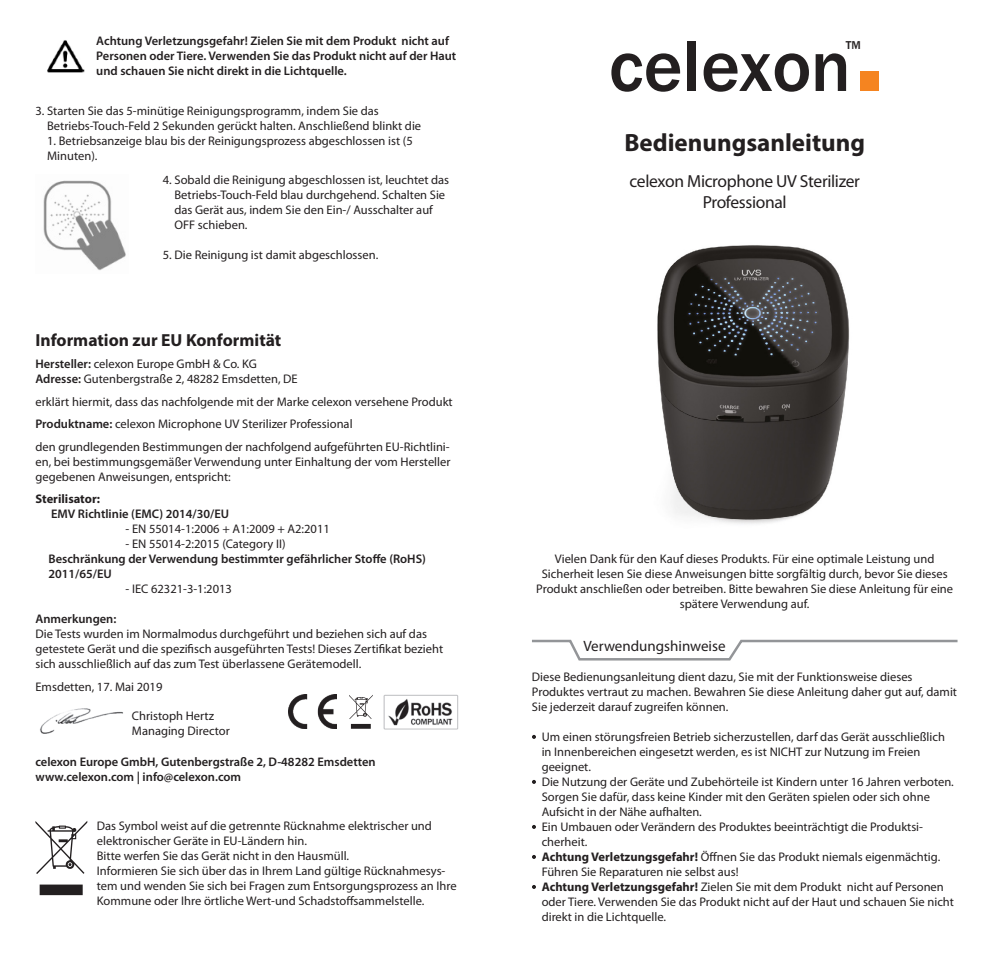
<style>
.page{position:relative;width:993px;height:957px;background:#fff}
.page>*{position:absolute;margin:0;border:0;box-sizing:border-box;transform-origin:0 0}
.t1{font:500 74.5px "Franklin Gothic";color:#231f20}
.t2{font:700 25px "Myriad Pro";color:#231f20}
.t3{font:17.5px "Myriad Pro";letter-spacing:-.02em;color:#231f20}
.t4{font:700 17.5px "Myriad Pro";color:#231f20}
.t5{font:15px "Myriad Pro";color:#231f20}
.t6{font:12.5px/15px "Myriad Pro";color:#231f20}
.t7{font:600 12.5px/15px "Myriad Pro";color:#231f20}
.t8{font:700 12.5px "Myriad Pro";color:#231f20}
.t9{font:500 11.75px "Franklin Gothic";color:#231f20}
.s1{font-weight:600}
.s2{font-size:149.25px;color:#f58420}
.s3{font-weight:700}
</style>
<div class="page">
<svg style="left:532px;top:735px;width:4px;height:4px"></svg>
<svg style="left:532px;top:780px;width:4px;height:4px"></svg>
<svg style="left:532px;top:825px;width:4px;height:4px"></svg>
<svg style="left:532px;top:855px;width:4px;height:4px"></svg>
<svg style="left:532px;top:885px;width:4px;height:4px"></svg>
<svg style="left:532px;top:639px;width:426px;height:22px"></svg>
<img style="left:289px;top:695px;width:47px;height:34px">
<svg style="left:349px;top:695px;width:24px;height:34px"></svg>
<img style="left:383px;top:694px;width:76px;height:36px">
<img style="left:40px;top:708px;width:83px;height:26px">
<svg style="left:40px;top:884px;width:43px;height:11px"></svg>
<svg style="left:35px;top:821px;width:52px;height:53px"></svg>
<img style="left:657px;top:245px;width:193px;height:279px">
<img style="left:47px;top:40px;width:38px;height:33px">
<img style="left:43px;top:180px;width:83px;height:91px">
<p class="t7" style="left:96px;top:33px;width:361px">Achtung Verletzungsgefahr! Zielen Sie mit dem Produkt nicht auf<br>Personen oder Tiere. Verwenden Sie das Produkt nicht auf der Haut und schauen Sie nicht direkt in die Lichtquelle.</p>
<p class="t6" style="left:47px;top:104px;width:375px;text-indent:-12px">3. Starten Sie das 5-minütige Reinigungsprogramm, indem Sie das<br>Betriebs-Touch-Feld 2 Sekunden gerückt halten. Anschließend blinkt die</p>
<p class="t6" style="left:47px;top:134px;width:367px">1. Betriebsanzeige blau bis der Reinigungsprozess abgeschlossen ist (5<br>Minuten).</p>
<p class="t6" style="left:174px;top:172px;width:276px;text-indent:-12px">4. Sobald die Reinigung abgeschlossen ist, leuchtet das Betriebs-Touch-Feld blau durchgehend. Schalten Sie das Gerät aus, indem Sie den Ein-/ Ausschalter auf OFF schieben.</p>
<p class="t6" style="left:163px;top:247px;width:217px">5. Die Reinigung ist damit abgeschlossen.</p>
<p class="t4" style="left:35px;top:328px;width:247px">Information zur EU Konformität</p>
<p class="t6" style="left:35px;top:357px;width:223px"><span class="s1">Hersteller:</span> celexon Europe GmbH &amp; Co. KG</p>
<p class="t6" style="left:35px;top:372px;width:264px"><span class="s1">Adresse:</span> Gutenbergstraße 2, 48282 Emsdetten, DE</p>
<p class="t6" style="left:35px;top:394px;width:418px">erklärt hiermit, dass das nachfolgende mit der Marke celexon versehene Produkt</p>
<p class="t6" style="left:35px;top:417px;width:318px"><span class="s1">Produktname:</span> celexon Microphone UV Sterilizer Professional</p>
<p class="t6" style="left:35px;top:439px;width:416px;text-align:justify">den grundlegenden Bestimmungen der nachfolgend aufgeführten EU-Richtlini&shy;en, bei bestimmungsgemäßer Verwendung unter Einhaltung der vom Hersteller gegebenen Anweisungen, entspricht:</p>
<p class="t8" style="left:35px;top:491px;width:66px">Sterilisator:</p>
<p class="t7" style="left:51px;top:506px;width:179px">EMV Richtlinie (EMC) 2014/30/EU</p>
<p class="t6" style="left:125px;top:522px;width:206px">- EN 55014-1:2006 + A1:2009 + A2:2011</p>
<p class="t6" style="left:125px;top:537px;width:161px">- EN 55014-2:2015 (Category II)</p>
<p class="t7" style="left:48px;top:551px;width:379px">Beschränkung der Verwendung bestimmter gefährlicher Stoffe (RoHS)<br>2011/65/EU</p>
<p class="t6" style="left:125px;top:582px;width:108px">- IEC 62321-3-1:2013</p>
<p class="t7" style="left:35px;top:611px;width:82px">Anmerkungen:</p>
<p class="t6" style="left:35px;top:627px;width:409px">Die Tests wurden im Normalmodus durchgeführt und beziehen sich auf das getestete Gerät und die spezifisch ausgeführten Tests! Dieses Zertifikat bezieht sich ausschließlich auf das zum Test überlassene Gerätemodell.</p>
<p class="t6" style="left:35px;top:679px;width:128px">Emsdetten, 17. Mai 2019</p>
<p class="t6" style="left:132px;top:708px;width:84px">Christoph Hertz</p>
<p class="t6" style="left:132px;top:723px;width:99px">Managing Director</p>
<p class="t7" style="left:35px;top:754px;width:341px">celexon Europe GmbH, Gutenbergstraße 2, D-48282 Emsdetten</p>
<p class="t7" style="left:35px;top:769px;width:207px">www.celexon.com | info@celexon.com</p>
<p class="t6" style="left:97px;top:818px;width:336px">Das Symbol weist auf die getrennte Rücknahme elektrischer und elektronischer Geräte in EU-Ländern hin.</p>
<p class="t6" style="left:97px;top:848px;width:254px">Bitte werfen Sie das Gerät nicht in den Hausmüll.</p>
<p class="t6" style="left:97px;top:863px;width:361px">Informieren Sie sich über das in Ihrem Land gültige Rücknahmesys&shy;tem und wenden Sie sich bei Fragen zum Entsorgungsprozess an Ihre<br>Kommune oder Ihre örtliche Wert-und Schadstoffsammelstelle.</p>
<h1 class="t1" style="left:608px;top:20px;width:280px">celexon<span class="s2">.</span></h1>
<p class="t9" style="left:845px;top:38px;width:17px">TM</p>
<p class="t2" style="left:624px;top:126px;width:242px">Bedienungsanleitung</p>
<p class="t3" style="left:629px;top:172px;width:232px">celexon Microphone UV Sterilizer</p>
<p class="t3" style="left:702px;top:193px;width:85px">Professional</p>
<p class="t6" style="left:536px;top:551px;width:418px;text-align:center">Vielen Dank für den Kauf dieses Produkts. Für eine optimale Leistung und Sicherheit lesen Sie diese Anweisungen bitte sorgfältig durch, bevor Sie dieses Produkt anschließen oder betreiben. Bitte bewahren Sie diese Anleitung für eine spätere Verwendung auf.</p>
<p class="t5" style="left:583px;top:637px;width:144px">Verwendungshinweise</p>
<p class="t6" style="left:531px;top:670px;width:426px">Diese Bedienungsanleitung dient dazu, Sie mit der Funktionsweise dieses<br>Produktes vertraut zu machen. Bewahren Sie diese Anleitung daher gut auf, damit<br>Sie jederzeit darauf zugreifen können.</p>
<p class="t6" style="left:541px;top:730px;width:404px">Um einen störungsfreien Betrieb sicherzustellen, darf das Gerät ausschließlich in Innenbereichen eingesetzt werden, es ist NICHT zur Nutzung im Freien geeignet.</p>
<p class="t6" style="left:541px;top:775px;width:413px">Die Nutzung der Geräte und Zubehörteile ist Kindern unter 16 Jahren verboten.<br>Sorgen Sie dafür, dass keine Kinder mit den Geräten spielen oder sich ohne<br>Aufsicht in der Nähe aufhalten.</p>
<p class="t6" style="left:541px;top:820px;width:383px">Ein Umbauen oder Verändern des Produktes beeinträchtigt die Produktsi&shy;cherheit.</p>
<p class="t6" style="left:541px;top:850px;width:400px"><span class="s3">Achtung Verletzungsgefahr!</span> Öffnen Sie das Produkt niemals eigenmächtig.<br>Führen Sie Reparaturen nie selbst aus!</p>
<p class="t6" style="left:541px;top:880px;width:413px"><span class="s3">Achtung Verletzungsgefahr!</span> Zielen Sie mit dem Produkt nicht auf Personen oder Tiere. Verwenden Sie das Produkt nicht auf der Haut und schauen Sie nicht direkt in die Lichtquelle.</p>
</div>
